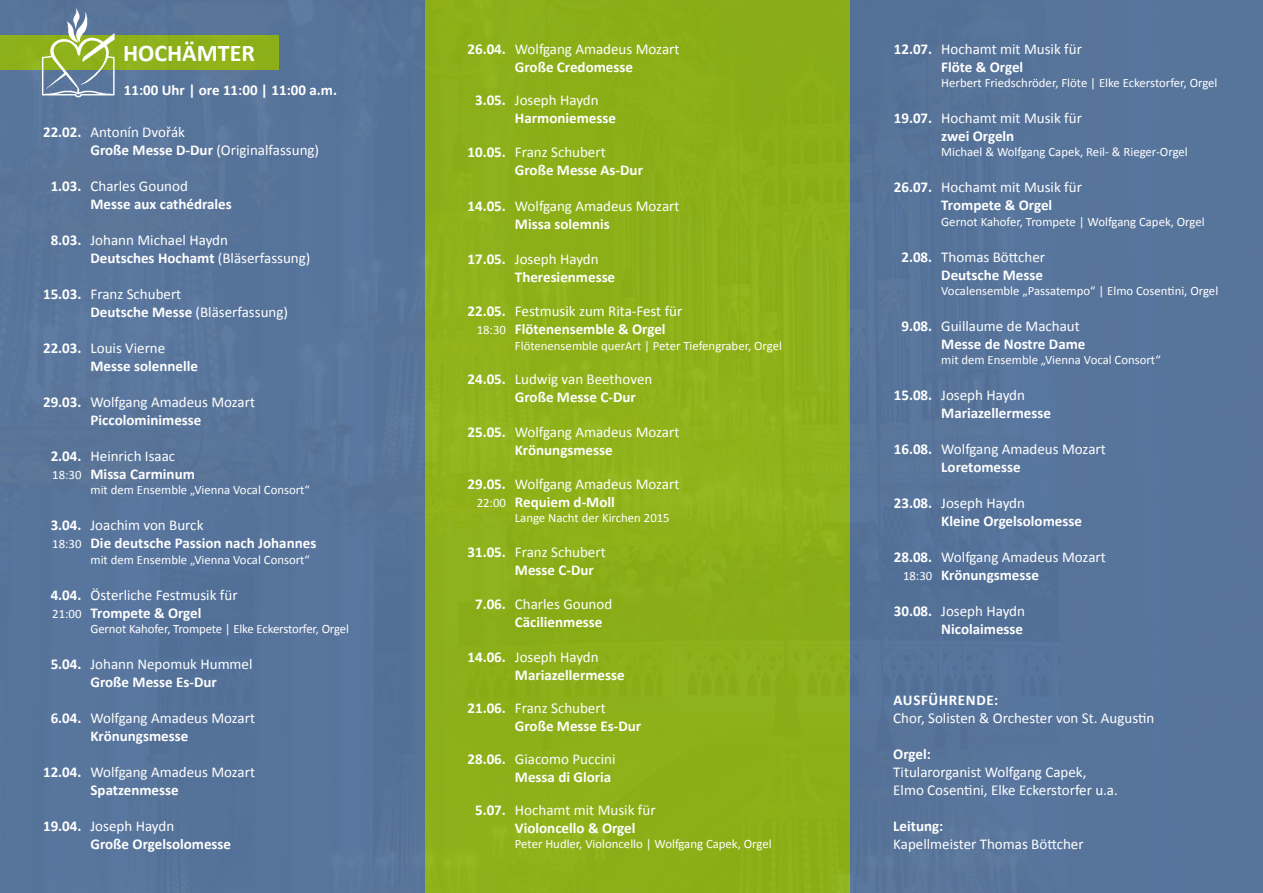
<style>
.page{position:relative;width:1263px;height:893px;background:#fff}
.page>*{position:absolute;margin:0;border:0;box-sizing:border-box;transform-origin:0 0}
.t1{font:700 24px "Calibri";color:#fff}
.t2{font:15px/18px "Calibri";color:#fff}
.t3{font:700 15px/18px "Calibri";color:#fff}
.t4{font:12.75px "Calibri";color:#fff}
.s1{font-weight:700}
.s2{font-family:"Myriad Pro"}
.s3{font-weight:400}
.s4{font-weight:400;font-size:12.75px}
.s5{font-size:12.75px}
</style>
<div class="page">
<img style="left:0;top:0;width:1263px;height:893px">
<img style="left:36px;top:7px;width:86px;height:91px">
<h1 class="t1" style="left:123px;top:37px;width:120px">HOCHÄMTER</h1>
<p class="t3" style="left:124px;top:81px;width:215px">11:00 Uhr | ore 11:00 | 11:00 a.m.</p>
<p class="t2" style="left:43px;top:122px;width:144px"><span class="s1">22.02.</span> Antonín Dvo<span class="s2">ř</span>ák<br><span class="s1">G</span></p>
<p class="t2" style="left:100px;top:140px;width:221px"><span class="s1">roße Messe D-Dur</span> (Originalfassung)</p>
<p class="t2" style="left:43px;top:176px;width:147px;text-indent:8px"><span class="s1">1.03.</span> Charles Gounod<br><span class="s1">M</span></p>
<p class="t3" style="left:104px;top:195px;width:130px">esse aux cathédrales</p>
<p class="t2" style="left:91px;top:230px;width:221px;text-indent:-40px"><span class="s1">8.03.</span> Johann Michael Haydn<br><span class="s1">Deutsches Hochamt</span> (Bläserfassung)</p>
<p class="t2" style="left:91px;top:284px;width:199px;text-indent:-47px"><span class="s1">15.03.</span> Franz Schubert<br><span class="s1">Deutsche Messe</span> (Bläserfassung)</p>
<p class="t2" style="left:43px;top:338px;width:124px"><span class="s1">22.03.</span> Louis Vierne<br><span class="s1">M</span></p>
<p class="t3" style="left:104px;top:357px;width:96px">esse solennelle</p>
<p class="t3" style="left:43px;top:393px;width:213px;text-align:center">29.03. <span class="s3">Wolfgang Amadeus Mozart<br></span>Piccolominimesse</p>
<p class="t3" style="left:51px;top:447px;width:146px">2.04. <span class="s3">Heinrich Isaac<br></span><span class="s4">18:30</span> Missa Carminum</p>
<p class="t4" style="left:91px;top:482px;width:221px">mit dem Ensemble „Vienna Vocal Consort“</p>
<p class="t3" style="left:51px;top:516px;width:267px">3.04. <span class="s3">Joachim von Burck<br></span><span class="s4">18:30</span> Die deutsche Passion nach Johannes</p>
<p class="t4" style="left:91px;top:551px;width:221px">mit dem Ensemble „Vienna Vocal Consort“</p>
<p class="t2" style="left:51px;top:585px;width:188px"><span class="s1">4.04.</span> Österliche Festmusik für<br><span class="s5">21:00</span> <span class="s1">Trompete &amp; Orgel</span></p>
<p class="t4" style="left:91px;top:621px;width:260px">Gernot Kahofer, Trompete | Elke Eckerstorfer, Orgel</p>
<p class="t2" style="left:43px;top:654px;width:212px;text-indent:8px"><span class="s1">5.04.</span> Johann Nepomuk Hummel<br><span class="s1">G</span></p>
<p class="t3" style="left:100px;top:673px;width:118px">roße Messe Es-Dur</p>
<p class="t2" style="left:91px;top:708px;width:166px;text-indent:-40px"><span class="s1">6.04.</span> Wolfgang Amadeus Mozart<br><span class="s1">Krönungsmesse</span></p>
<p class="t2" style="left:91px;top:762px;width:166px;text-indent:-47px"><span class="s1">12.04.</span> Wolfgang Amadeus Mozart<br><span class="s1">Spatzenmesse</span></p>
<p class="t2" style="left:43px;top:816px;width:133px"><span class="s1">19.04.</span> Joseph Haydn<br><span class="s1">G</span></p>
<p class="t3" style="left:100px;top:835px;width:133px">roße Orgelsolomesse</p>
<p class="t2" style="left:467px;top:39px;width:214px"><span class="s1">26.04.</span> Wolfgang Amadeus Mozart<br><span class="s1">G</span></p>
<p class="t3" style="left:524px;top:58px;width:110px">roße Credomesse</p>
<p class="t3" style="left:515px;top:91px;width:103px;text-indent:-40px">3.05. <span class="s3">Joseph Haydn<br></span>Harmoniemesse</p>
<p class="t2" style="left:467px;top:143px;width:140px"><span class="s1">10.05.</span> Franz Schubert<br><span class="s1">G</span></p>
<p class="t3" style="left:524px;top:161px;width:120px">roße Messe As-Dur</p>
<p class="t2" style="left:467px;top:197px;width:214px"><span class="s1">14.05.</span> Wolfgang Amadeus Mozart<br><span class="s1">M</span></p>
<p class="t3" style="left:528px;top:215px;width:83px">issa solemnis</p>
<p class="t3" style="left:515px;top:250px;width:102px;text-indent:-47px">17.05. <span class="s3">Joseph Haydn<br></span>Theresienmesse</p>
<p class="t3" style="left:467px;top:302px;width:216px;text-align:center">22.05. <span class="s3">Festmusik zum Rita-Fest für<br></span><span class="s4">18:30</span> Flötenensemble &amp; Orgel</p>
<p class="t4" style="left:515px;top:337px;width:269px">Flötenensemble querArt | Peter Tiefengraber, Orgel</p>
<p class="t2" style="left:467px;top:369px;width:187px"><span class="s1">24.05.</span> Ludwig van Beethoven<br><span class="s1">G</span></p>
<p class="t3" style="left:524px;top:388px;width:113px">roße Messe C-Dur</p>
<p class="t2" style="left:515px;top:422px;width:166px;text-indent:-47px"><span class="s1">25.05.</span> Wolfgang Amadeus Mozart<br><span class="s1">Krönungsmesse</span></p>
<p class="t2" style="left:477px;top:474px;width:204px;text-indent:-9px"><span class="s1">29.05.</span> Wolfgang Amadeus Mozart<br><span class="s5">22:00</span> <span class="s1">Requiem d-Moll</span></p>
<p class="t4" style="left:515px;top:510px;width:156px">Lange Nacht der Kirchen 2015</p>
<p class="t2" style="left:467px;top:542px;width:140px"><span class="s1">31.05.</span> Franz Schubert<br><span class="s1">M</span></p>
<p class="t3" style="left:528px;top:561px;width:67px">esse C-Dur</p>
<p class="t3" style="left:515px;top:595px;width:99px;text-indent:-40px">7.06. <span class="s3">Charles Gounod<br></span>Cäcilienmesse</p>
<p class="t2" style="left:467px;top:647px;width:133px"><span class="s1">14.06.</span> Joseph Haydn<br><span class="s1">M</span></p>
<p class="t3" style="left:528px;top:666px;width:98px">ariazellermesse</p>
<p class="t2" style="left:467px;top:698px;width:140px"><span class="s1">21.06.</span> Franz Schubert<br><span class="s1">G</span></p>
<p class="t3" style="left:524px;top:717px;width:118px">roße Messe Es-Dur</p>
<p class="t2" style="left:467px;top:749px;width:150px"><span class="s1">28.06.</span> Giacomo Puccini<br><span class="s1">M</span></p>
<p class="t3" style="left:528px;top:768px;width:85px">essa di Gloria</p>
<p class="t3" style="left:515px;top:801px;width:142px;text-indent:-40px">5.07. <span class="s3">Hochamt mit Musik für<br></span>Violoncello &amp; Orgel</p>
<p class="t4" style="left:515px;top:836px;width:258px">Peter Hudler, Violoncello | Wolfgang Capek, Orgel</p>
<p class="t2" style="left:941px;top:39px;width:142px;text-indent:-47px"><span class="s1">12.07.</span> Hochamt mit Musik für<br><span class="s1">Flöte &amp; Orgel</span></p>
<p class="t4" style="left:941px;top:75px;width:278px">Herbert Friedschröder, Flöte | Elke Eckerstorfer, Orgel</p>
<p class="t2" style="left:941px;top:108px;width:142px;text-indent:-47px"><span class="s1">19.07.</span> Hochamt mit Musik für <span class="s1">zwei Orgeln</span></p>
<p class="t4" style="left:941px;top:144px;width:248px">Michael &amp; Wolfgang Capek, Reil- &amp; Rieger-Orgel</p>
<p class="t3" style="left:941px;top:178px;width:142px;text-indent:-47px">26.07. <span class="s3">Hochamt mit Musik für<br></span>Trompete &amp; Orgel</p>
<p class="t4" style="left:941px;top:214px;width:265px">Gernot Kahofer, Trompete | Wolfgang Capek, Orgel</p>
<p class="t3" style="left:901px;top:248px;width:145px;text-align:right">2.08. <span class="s3">Thomas Böttcher<br></span>Deutsche Messe</p>
<p class="t4" style="left:941px;top:283px;width:278px">Vocalensemble „Passatempo“ | Elmo Cosentini, Orgel</p>
<p class="t2" style="left:893px;top:316px;width:188px;text-indent:8px"><span class="s1">9.08.</span> Guillaume de Machaut<br><span class="s1">M</span></p>
<p class="t3" style="left:954px;top:335px;width:133px">esse de Nostre Dame</p>
<p class="t4" style="left:941px;top:352px;width:221px">mit dem Ensemble „Vienna Vocal Consort“</p>
<p class="t2" style="left:893px;top:386px;width:133px"><span class="s1">15.08.</span> Joseph Haydn<br><span class="s1">M</span></p>
<p class="t3" style="left:954px;top:404px;width:98px">ariazellermesse</p>
<p class="t2" style="left:941px;top:440px;width:166px;text-indent:-47px"><span class="s1">16.08.</span> Wolfgang Amadeus Mozart<br><span class="s1">Loretomesse</span></p>
<p class="t3" style="left:941px;top:494px;width:142px;text-indent:-47px">23.08. <span class="s3">Joseph Haydn<br></span>Kleine Orgelsolomesse</p>
<p class="t2" style="left:903px;top:548px;width:204px;text-indent:-9px"><span class="s1">28.08.</span> Wolfgang Amadeus Mozart<br><span class="s5">18:30</span> <span class="s1">Krönungsmesse</span></p>
<p class="t3" style="left:894px;top:602px;width:133px;text-align:right">30.08. <span class="s3">Joseph Haydn<br></span>Nicolaimesse</p>
<p class="t3" style="left:893px;top:691px;width:106px">Ausführende:</p>
<p class="t2" style="left:893px;top:708px;width:263px">Chor, Solisten &amp; Orchester von St. Augustin</p>
<p class="t3" style="left:893px;top:745px;width:39px">Orgel:</p>
<p class="t2" style="left:893px;top:762px;width:226px">Titularorganist Wolfgang Capek,<br>Elmo Cosentini, Elke Eckerstorfer u.a.</p>
<p class="t3" style="left:893px;top:817px;width:52px">Leitung:</p>
<p class="t2" style="left:893px;top:834px;width:192px">Kapellmeister Thomas Böttcher</p>
</div>
